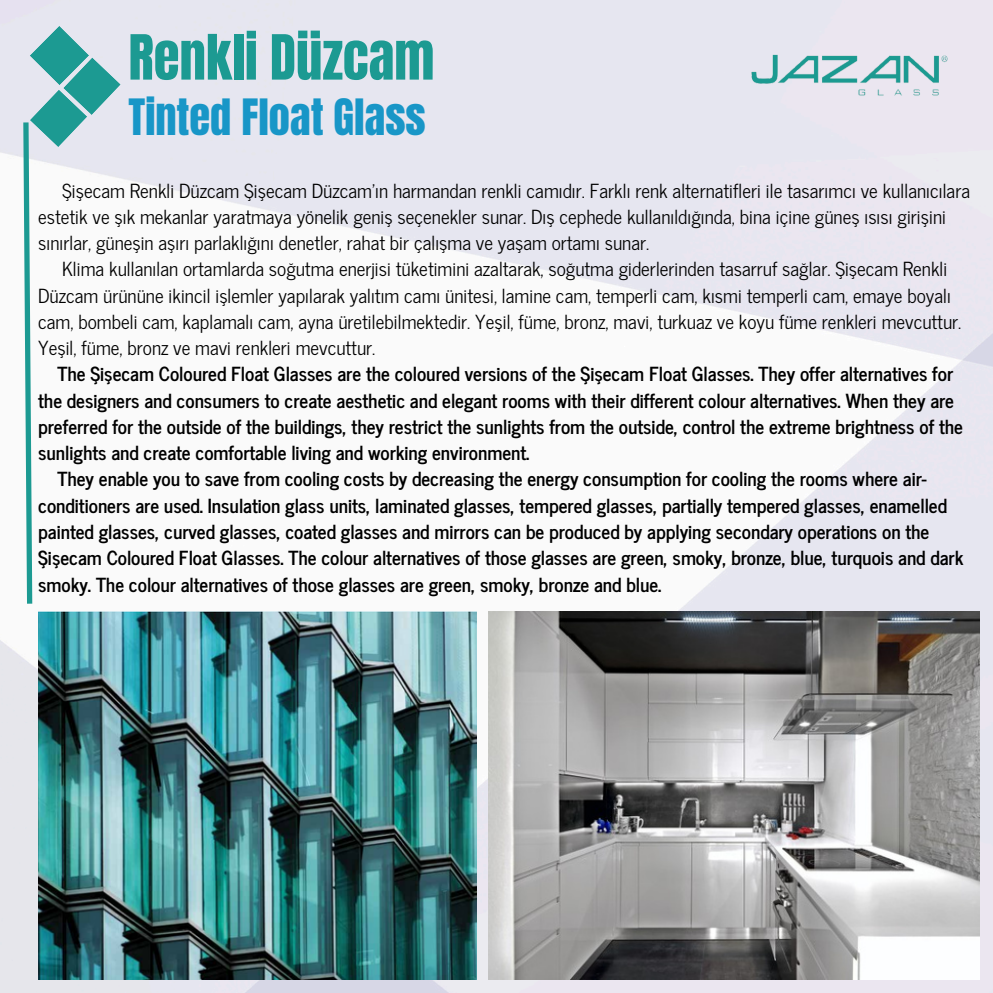
<style>
.page{position:relative;width:993px;height:993px;background:#fff}
.page>*{position:absolute;margin:0;border:0;box-sizing:border-box;transform-origin:0 0}
.t1{font:52.85px "Anton";color:#1c9a92}
.t2{font:42.52px "Anton";color:#1896c7}
.t3{font:700 19.25px/26.2px "News Cycle";color:#000}
.t4{font:19.25px/26.2px "News Cycle";color:#000}
</style>
<div class="page">
<img style="left:0;top:0;width:992px;height:992px">
<svg style="left:21px;top:26px;width:100px;height:583px"></svg>
<img style="left:749px;top:47px;width:198px;height:65px">
<img style="left:488px;top:611px;width:491px;height:368px">
<img style="left:38px;top:611px;width:439px;height:368px">
<p class="t1" style="left:128px;top:19px;width:307px">Renkli Düzcam</p>
<p class="t2" style="left:128px;top:86px;width:299px">Tinted Float Glass</p>
<p class="t4" style="left:38px;top:176px;width:933px;text-indent:24px">Şişecam Renkli Düzcam Şişecam Düzcam’ın harmandan renkli camıdır. Farklı renk alternatifleri ile tasarımcı ve kullanıcılara estetik ve şık mekanlar yaratmaya yönelik geniş seçenekler sunar. Dış cephede kullanıldığında, bina içine güneş ısısı girişini sınırlar, güneşin aşırı parlaklığını denetler, rahat bir çalışma ve yaşam ortamı sunar.</p>
<h1 class="t4" style="left:38px;top:255px;width:924px;text-align:center">Klima kullanılan ortamlarda soğutma enerjisi tüketimini azaltarak, soğutma giderlerinden tasarruf sağlar. Şişecam Renkli<br>Düzcam ürününe ikincil işlemler yapılarak yalıtım camı ünitesi, lamine cam, temperli cam, kısmi temperli cam, emaye boyalı cam, bombeli cam, kaplamalı cam, ayna üretilebilmektedir. Yeşil, füme, bronz, mavi, turkuaz ve koyu füme renkleri mevcuttur.</h1>
<h2 class="t4" style="left:38px;top:333px;width:338px">Yeşil, füme, bronz ve mavi renkleri mevcuttur.</h2>
<p class="t3" style="left:38px;top:360px;width:926px;text-indent:19px">The Şişecam Coloured Float Glasses are the coloured versions of the Şişecam Float Glasses. They offer alternatives for the designers and consumers to create aesthetic and elegant rooms with their different colour alternatives. When they are preferred for the outside of the buildings, they restrict the sunlights from the outside, control the extreme brightness of the sunlights and create comfortable living and working environment.</p>
<p class="t3" style="left:38px;top:465px;width:926px;text-indent:19px">They enable you to save from cooling costs by decreasing the energy consumption for cooling the rooms where air&shy;conditioners are used. Insulation glass units, laminated glasses, tempered glasses, partially tempered glasses, enamelled painted glasses, curved glasses, coated glasses and mirrors can be produced by applying secondary operations on the Şişecam Coloured Float Glasses. The colour alternatives of those glasses are green, smoky, bronze, blue, turquois and dark smoky. The colour alternatives of those glasses are green, smoky, bronze and blue.</p>
</div>
